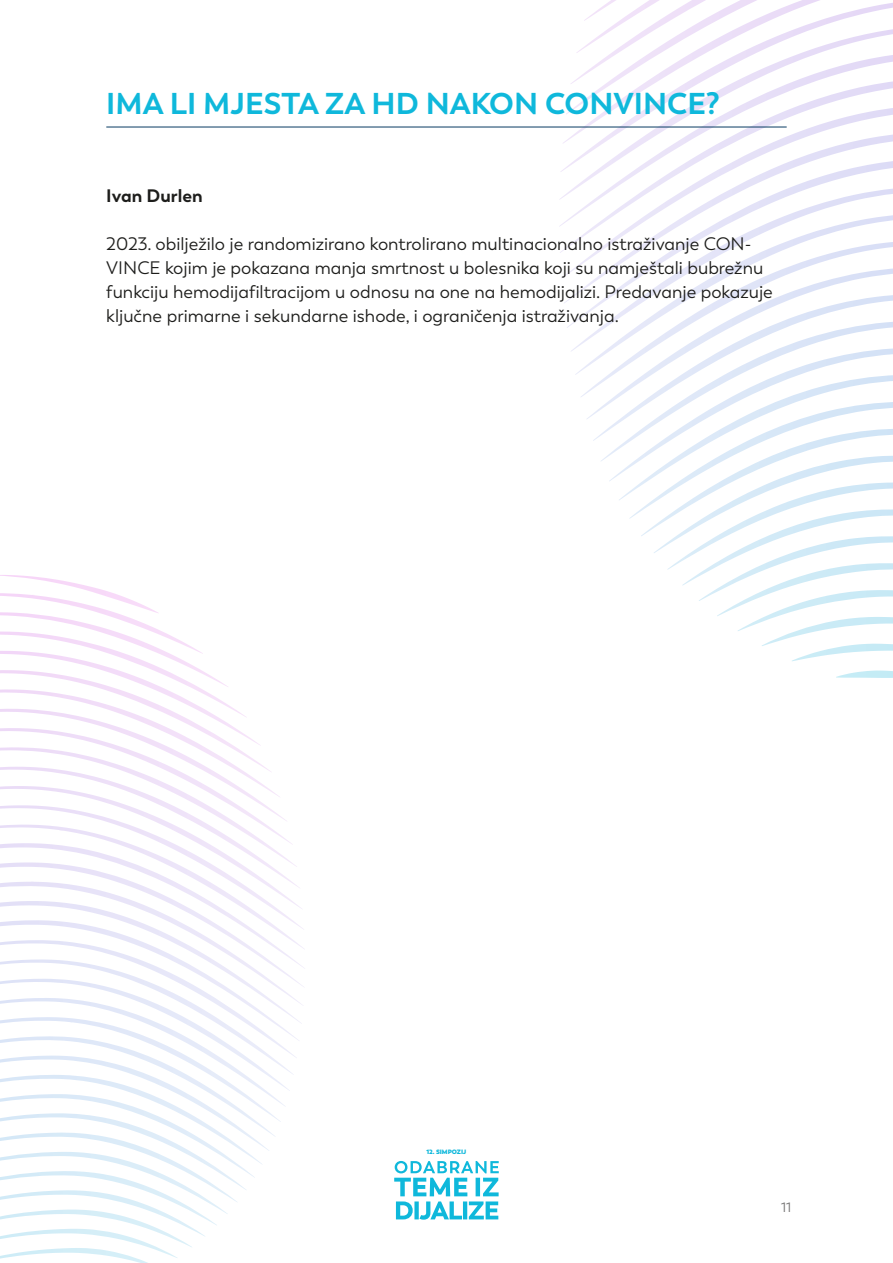
<style>
.page{position:relative;width:893px;height:1263px;background:#fff}
.page>*{position:absolute;margin:0;border:0;box-sizing:border-box;transform-origin:0 0}
.t1{font:700 30px "Trenda";color:#0fb8db}
.t2{font:18px/24px "Trenda";color:#1d1d1b}
.t3{font:700 18px "Trenda";color:#1d1d1b}
.t4{font:13.5px "Trenda";color:#706f6f}
.t5{font:800 6.3px "Trenda";color:#0fb8db}
</style>
<div class="page">
<svg style="left:0;top:575px;width:304px;height:688px"></svg>
<svg style="left:584px;top:0;width:309px;height:25px"></svg>
<svg style="left:579px;top:25px;width:314px;height:26px"></svg>
<svg style="left:559px;top:51px;width:334px;height:176px"></svg>
<svg style="left:560px;top:78px;width:333px;height:175px"></svg>
<svg style="left:561px;top:105px;width:332px;height:173px"></svg>
<svg style="left:564px;top:132px;width:329px;height:171px"></svg>
<svg style="left:567px;top:159px;width:326px;height:169px"></svg>
<svg style="left:570px;top:186px;width:323px;height:165px"></svg>
<svg style="left:575px;top:214px;width:318px;height:161px"></svg>
<svg style="left:580px;top:240px;width:313px;height:157px"></svg>
<svg style="left:586px;top:267px;width:307px;height:152px"></svg>
<svg style="left:593px;top:294px;width:300px;height:384px"></svg>
<svg style="left:394px;top:1161px;width:105px;height:59px"></svg>
<hr style="left:106px;top:127px;width:681px;height:1px;background:#083b62">
<h1 class="t1" style="left:106px;top:85px;width:615px">IMA LI MJESTA ZA HD NAKON CONVINCE?</h1>
<p class="t3" style="left:106px;top:184px;width:98px">Ivan Durlen</p>
<p class="t2" style="left:106px;top:232px;width:668px">2023. obilježilo je randomizirano kontrolirano multinacionalno istraživanje CON-VINCE kojim je pokazana manja smrtnost u bolesnika koji su namještali bubrežnu funkciju hemodijafiltracijom u odnosu na one na hemodijalizi. Predavanje pokazuje ključne primarne i sekundarne ishode, i ograničenja istraživanja.</p>
<p class="t5" style="left:426px;top:1148px;width:41px">12. SIMPOZIJ</p>
<p class="t4" style="left:781px;top:1200px;width:12px">11</p>
</div>
